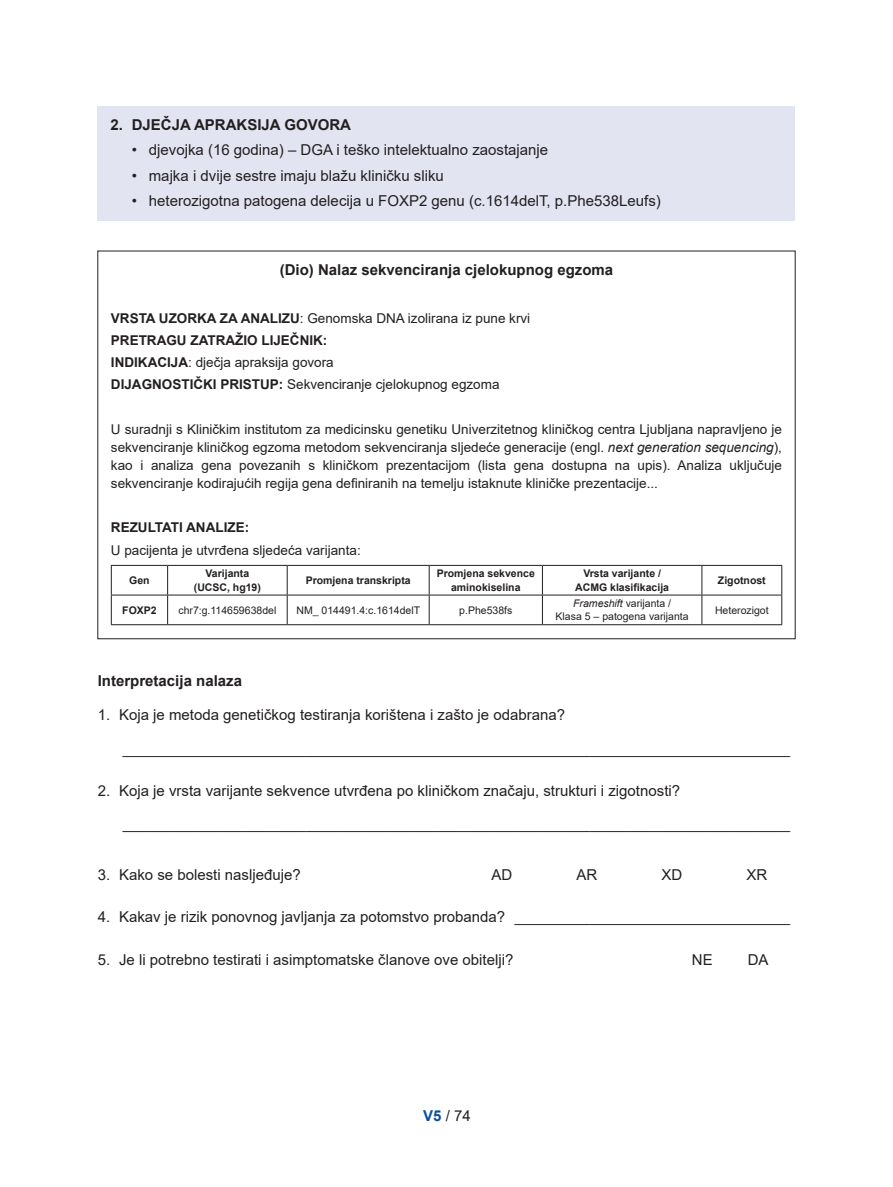
<style>
.page{position:relative;width:893px;height:1187px;background:#fff}
.page>*{position:absolute;margin:0;border:0;box-sizing:border-box;transform-origin:0 0}
.t1{font:15px "Arial";color:#231f20}
.t2{font:700 15px "Arial";color:#231f20}
.t3{font:13.5px/22.2px "Arial";color:#231f20}
.t4{font:700 13.5px "Arial";color:#231f20}
.t5{font:700 10.5px/13.5px "Arial";color:#231f20;text-align:center}
.t6{font:10.5px/13.5px "Arial";color:#231f20;text-align:center}
.s1{font-weight:700}
.s2{font-style:italic}
.s3{font-weight:700;color:#0d4da1}
</style>
<div class="page">
<div style="left:98px;top:106px;width:697px;height:115px;background:#e3e4f2"></div>
<hr style="left:111px;top:565px;width:57px;height:1px;background:#231f20">
<hr style="left:168px;top:565px;width:119px;height:1px;background:#231f20">
<hr style="left:287px;top:565px;width:142px;height:1px;background:#231f20">
<hr style="left:429px;top:565px;width:113px;height:1px;background:#231f20">
<hr style="left:542px;top:565px;width:160px;height:1px;background:#231f20">
<hr style="left:702px;top:565px;width:80px;height:1px;background:#231f20">
<hr style="left:111px;top:594px;width:57px;height:1px;background:#231f20">
<svg style="left:111px;top:565px;width:1px;height:59px"></svg>
<hr style="left:168px;top:594px;width:119px;height:1px;background:#231f20">
<svg style="left:167px;top:565px;width:1px;height:59px"></svg>
<hr style="left:287px;top:594px;width:142px;height:1px;background:#231f20">
<svg style="left:287px;top:565px;width:1px;height:59px"></svg>
<hr style="left:429px;top:594px;width:113px;height:1px;background:#231f20">
<svg style="left:429px;top:565px;width:1px;height:59px"></svg>
<hr style="left:542px;top:594px;width:160px;height:1px;background:#231f20">
<svg style="left:542px;top:565px;width:1px;height:59px"></svg>
<hr style="left:702px;top:594px;width:80px;height:1px;background:#231f20">
<svg style="left:701px;top:565px;width:1px;height:59px"></svg>
<svg style="left:781px;top:565px;width:1px;height:59px"></svg>
<hr style="left:111px;top:624px;width:57px;height:1px;background:#231f20">
<hr style="left:168px;top:624px;width:119px;height:1px;background:#231f20">
<hr style="left:287px;top:624px;width:142px;height:1px;background:#231f20">
<hr style="left:429px;top:624px;width:113px;height:1px;background:#231f20">
<hr style="left:542px;top:624px;width:160px;height:1px;background:#231f20">
<hr style="left:702px;top:624px;width:80px;height:1px;background:#231f20">
<p class="t2" style="left:111px;top:114px;width:242px">2. DJEČJA APRAKSIJA GOVORA</p>
<p class="t1" style="left:132px;top:140px;width:418px">• djevojka (16 godina) – DGA i teško intelektualno zaostajanje</p>
<p class="t1" style="left:132px;top:165px;width:314px">• majka i dvije sestre imaju blažu kliničku sliku</p>
<p class="t1" style="left:132px;top:190px;width:531px">• heterozigotna patogena delecija u FOXP2 genu (c.1614delT, p.Phe538Leufs)</p>
<p class="t2" style="left:280px;top:259px;width:335px">(Dio) Nalaz sekvenciranja cjelokupnog egzoma</p>
<p class="t3" style="left:111px;top:306px;width:421px"><span class="s1">VRSTA UZORKA ZA ANALIZU</span>: Genomska DNA izolirana iz pune krvi <span class="s1">PRETRAGU ZATRAŽIO LIJEČNIK:<br>INDIKACIJA</span>: dječja apraksija govora<br><span class="s1">DIJAGNOSTIČKI PRISTUP:</span> Sekvenciranje cjelokupnog egzoma</p>
<p class="t3" style="left:111px;top:420px;width:673px;line-height:18px;text-align:justify">U suradnji s Kliničkim institutom za medicinsku genetiku Univerzitetnog kliničkog centra Ljubljana napravljeno je sekvenciranje kliničkog egzoma metodom sekvenciranja sljedeće generacije (engl. <span class="s2">next generation sequencing</span>), kao i analiza gena povezanih s kliničkom prezentacijom (lista gena dostupna na upis). Analiza uključuje sekvenciranje kodirajućih regija gena definiranih na temelju istaknute kliničke prezentacije...</p>
<p class="t4" style="left:111px;top:518px;width:140px">REZULTATI ANALIZE:</p>
<p class="t3" style="left:111px;top:538px;width:251px">U pacijenta je utvrđena sljedeća varijanta:</p>
<p class="t5" style="left:129px;top:573px;width:22px">Gen</p>
<p class="t5" style="left:194px;top:567px;width:69px">Varijanta (UCSC, hg19)</p>
<p class="t5" style="left:306px;top:573px;width:107px">Promjena transkripta</p>
<p class="t5" style="left:437px;top:567px;width:100px">Promjena sekvence aminokiselina</p>
<p class="t5" style="left:575px;top:567px;width:95px">Vrsta varijante /<br>ACMG klasifikacija</p>
<p class="t5" style="left:718px;top:573px;width:49px">Zigotnost</p>
<p class="t5" style="left:122px;top:603px;width:36px">FOXP2</p>
<p class="t6" style="left:178px;top:603px;width:99px">chr7:g.114659638del</p>
<p class="t6" style="left:296px;top:603px;width:125px">NM_ 014491.4:c.1614delT</p>
<p class="t6" style="left:459px;top:603px;width:55px">p.Phe538fs</p>
<p class="t6" style="left:556px;top:596px;width:135px"><span class="s2">Frameshift</span> varijanta /<br>Klasa 5 – patogena varijanta</p>
<p class="t6" style="left:715px;top:603px;width:55px">Heterozigot</p>
<p class="t2" style="left:98px;top:670px;width:146px">Interpretacija nalaza</p>
<p class="t1" style="left:98px;top:704px;width:469px">1. Koja je metoda genetičkog testiranja korištena i zašto je odabrana?</p>
<p class="t1" style="left:123px;top:738px;width:669px">________________________________________________________________________________</p>
<p class="t1" style="left:98px;top:780px;width:584px">2. Koja je vrsta varijante sekvence utvrđena po kliničkom značaju, strukturi i zigotnosti?</p>
<p class="t1" style="left:123px;top:813px;width:669px">________________________________________________________________________________</p>
<p class="t1" style="left:98px;top:864px;width:205px">3. Kako se bolesti nasljeđuje?</p>
<p class="t1" style="left:491px;top:864px;width:22px">AD</p>
<p class="t1" style="left:576px;top:864px;width:22px">AR</p>
<p class="t1" style="left:661px;top:864px;width:22px">XD</p>
<p class="t1" style="left:746px;top:864px;width:22px">XR</p>
<p class="t1" style="left:98px;top:906px;width:694px">4. Kakav je rizik ponovnog javljanja za potomstvo probanda? _________________________________</p>
<p class="t1" style="left:98px;top:948px;width:417px">5. Je li potrebno testirati i asimptomatske članove ove obitelji?</p>
<p class="t1" style="left:692px;top:948px;width:22px">NE</p>
<p class="t1" style="left:748px;top:948px;width:22px">DA</p>
<p class="t1" style="left:423px;top:1105px;width:49px"><span class="s3">V5</span> / 74</p>
</div>
